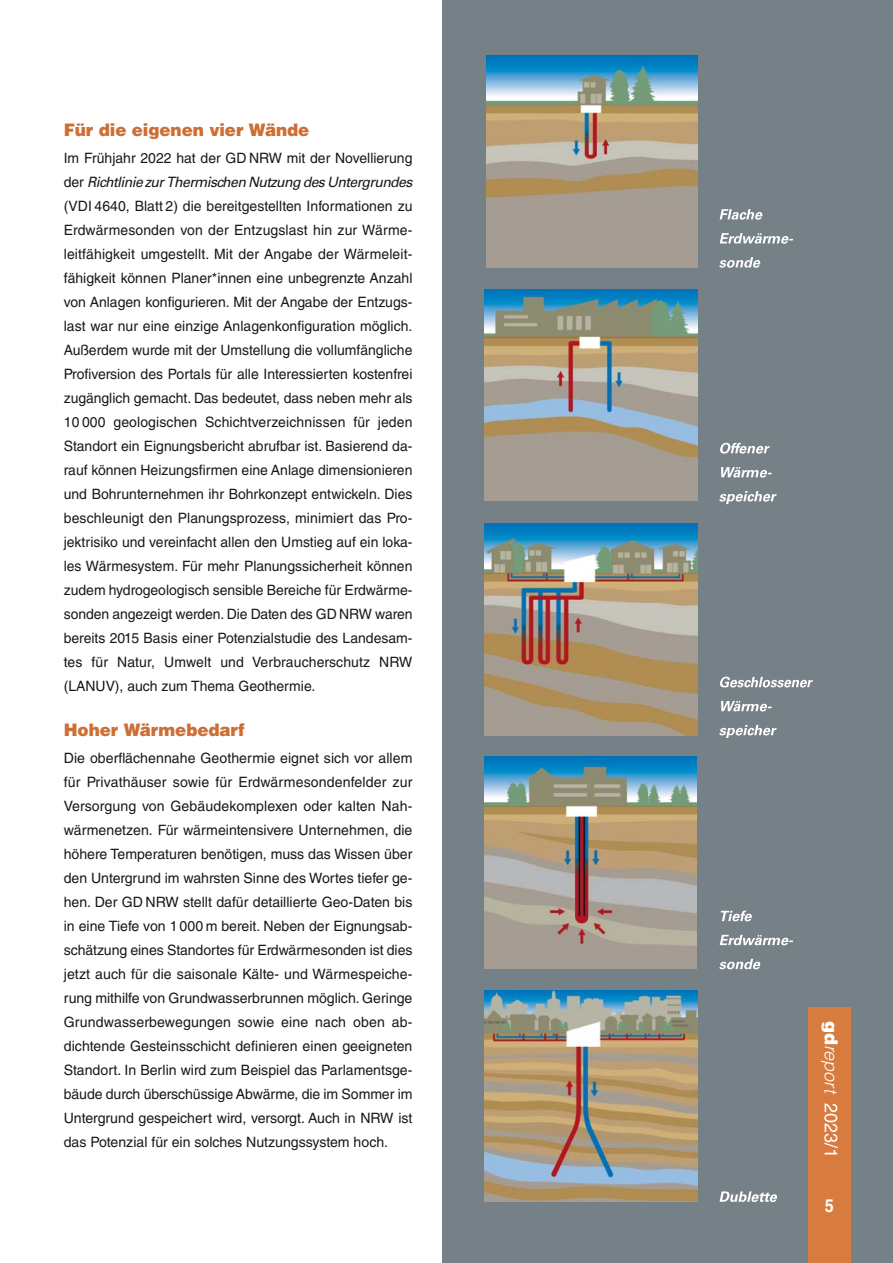
<style>
.page{position:relative;width:893px;height:1263px;background:#fff}
.page>*{position:absolute;margin:0;border:0;box-sizing:border-box;transform-origin:0 0}
.t1{font:italic 300 18px "Helvetica LT Std";color:#fff}
.t2{font:700 18px "Helvetica LT Std";color:#fff;scale:.9 1}
.t3{font:900 17.25px "Helvetica LT Std";letter-spacing:-.005em;color:#cd6f35}
.t4{font:14.25px/24px "Helvetica LT Std";color:#1a171c;text-align:justify}
.s1{font-family:"Univers LT Std";font-style:italic}
.s2{font-weight:900;font-style:normal}
.s3{font-weight:400;font-style:normal}
</style>
<div class="page">
<div style="left:442px;top:0;width:451px;height:1263px;background:#768187"></div>
<div style="left:808px;top:1008px;width:42px;height:255px;background:#d77b3f"></div>
<img style="left:486px;top:55px;width:211px;height:213px">
<img style="left:485px;top:289px;width:212px;height:212px">
<img style="left:485px;top:523px;width:212px;height:212px">
<img style="left:485px;top:757px;width:212px;height:212px">
<img style="left:485px;top:991px;width:212px;height:211px">
<svg style="left:720px;top:1191px;width:57px;height:11px"></svg>
<svg style="left:719px;top:257px;width:41px;height:11px"></svg>
<svg style="left:720px;top:233px;width:73px;height:11px"></svg>
<svg style="left:720px;top:209px;width:42px;height:11px"></svg>
<svg style="left:719px;top:959px;width:41px;height:10px"></svg>
<svg style="left:720px;top:935px;width:73px;height:10px"></svg>
<svg style="left:721px;top:910px;width:31px;height:11px"></svg>
<svg style="left:719px;top:491px;width:58px;height:13px"></svg>
<svg style="left:721px;top:467px;width:51px;height:11px"></svg>
<svg style="left:720px;top:443px;width:50px;height:11px"></svg>
<svg style="left:719px;top:725px;width:58px;height:13px"></svg>
<svg style="left:721px;top:701px;width:51px;height:10px"></svg>
<svg style="left:720px;top:677px;width:93px;height:10px"></svg>
<h1 class="t3" style="left:64px;top:123px;width:247px">Für die eigenen vier Wände</h1>
<p class="t4" style="left:64px;top:147px;width:350px">Im Frühjahr 2022 hat der GD NRW mit der Novellierung der <span class="s1">Richtlinie zur Thermischen Nutzung des Untergrundes </span>(VDI 4640, Blatt 2) die bereitgestellten Informationen zu Erdwärmesonden von der Entzugslast hin zur Wärme&shy;leitfähigkeit umgestellt. Mit der Angabe der Wärmeleit&shy;fähigkeit können Planer*innen eine unbegrenzte Anzahl von Anlagen konfigurieren. Mit der Angabe der Entzugs&shy;last war nur eine einzige Anlagenkonfiguration möglich.<br>Außerdem wurde mit der Umstellung die vollumfängliche Profiversion des Portals für alle Interessierten kostenfrei zugänglich gemacht. Das bedeutet, dass neben mehr als 10 000 geologischen Schichtverzeichnissen für jeden Standort ein Eignungsbericht abrufbar ist. Basierend da&shy;rauf können Heizungsfirmen eine Anlage dimensionieren und Bohrunternehmen ihr Bohrkonzept entwickeln. Dies beschleunigt den Planungsprozess, minimiert das Pro&shy;jektrisiko und vereinfacht allen den Umstieg auf ein loka&shy;les Wärmesystem. Für mehr Planungssicherheit können zudem hydrogeologisch sensible Bereiche für Erdwärme&shy;sonden angezeigt werden. Die Daten des GD NRW waren bereits 2015 Basis einer Potenzialstudie des Landesam&shy;tes für Natur, Umwelt und Verbraucherschutz NRW (LANUV), auch zum Thema Geothermie.</p>
<h1 class="t3" style="left:64px;top:723px;width:183px">Hoher Wärmebedarf</h1>
<p class="t4" style="left:64px;top:747px;width:350px">Die oberflächennahe Geothermie eignet sich vor allem für Privathäuser sowie für Erdwärmesondenfelder zur Versorgung von Gebäudekomplexen oder kalten Nah&shy;wärmenetzen. Für wärmeintensivere Unternehmen, die höhere Temperaturen benötigen, muss das Wissen über den Untergrund im wahrsten Sinne des Wortes tiefer ge&shy;hen. Der GD NRW stellt dafür detaillierte Geo-Daten bis in eine Tiefe von 1 000 m bereit. Neben der Eignungsab&shy;schätzung eines Standortes für Erdwärmesonden ist dies jetzt auch für die saisonale Kälte- und Wärmespeiche&shy;rung mithilfe von Grundwasserbrunnen möglich. Geringe Grundwasserbewegungen sowie eine nach oben ab&shy;dichtende Gesteinsschicht definieren einen geeigneten Standort. In Berlin wird zum Beispiel das Parlamentsge&shy;bäude durch überschüssige Abwärme, die im Sommer im Untergrund gespeichert wird, versorgt. Auch in NRW ist das Potenzial für ein solches Nutzungssystem hoch.</p>
<p class="t1" style="left:841px;top:1020px;width:139px;rotate:90deg"><span class="s2">gd</span>report <span class="s3">2023/1</span></p>
<p class="t2" style="left:825px;top:1199px;width:12px">5</p>
</div>
